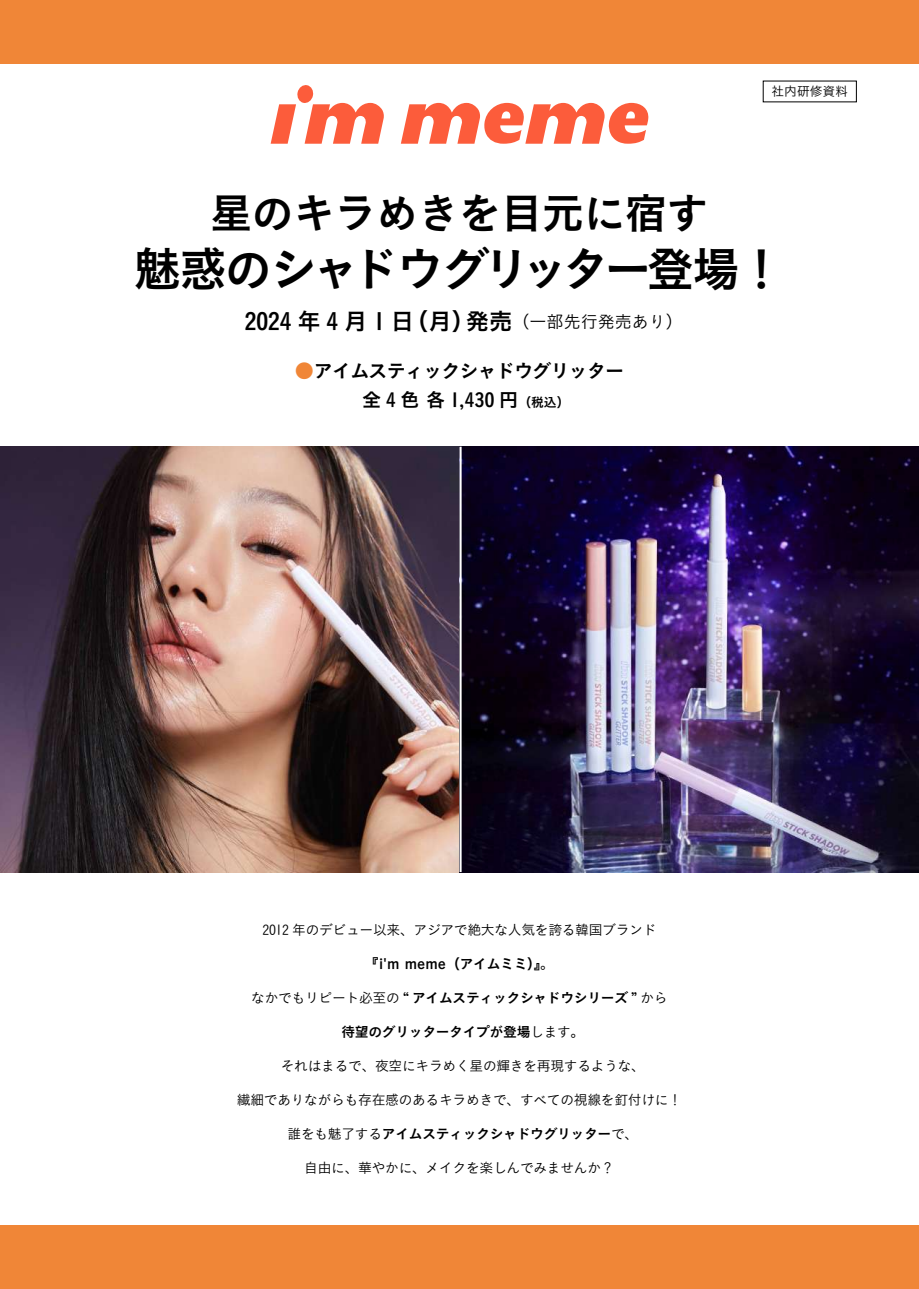
<style>
.page{position:relative;width:919px;height:1289px;background:#fff}
.page>*{position:absolute;margin:0;border:0;box-sizing:border-box;transform-origin:0 0}
.t1{font:47.85px "Koburina Go Std W6";letter-spacing:-.11em;color:#000}
.t2{font:42.45px "Koburina Go Std W6";letter-spacing:-.025em;color:#000}
.t3{font:23.4px "Koburina Go Std W6";letter-spacing:.25em;color:#000}
.t4{font:19.2px "Koburina Go Std W6";letter-spacing:-.05em;color:#000}
.t5{font:16.95px "Koburina Go Std W3";color:#000}
.t6{font:13.8px "Koburina Go Std W3";letter-spacing:-.025em;color:#000}
.t7{font:13.8px "Koburina Go Std W6";letter-spacing:-.025em;color:#000}
.t8{font:12.75px "Koburina Go Std W3";color:#000}
.t9{font:12.75px "Koburina Go Std W6";color:#000}
.s1{color:#f08637}
.s2{font-family:"Koburina Go Std W3"}
</style>
<div class="page">
<img style="left:0;top:446px;width:918px;height:426px">
<div style="left:0;top:0;width:918px;height:64px;background:#f08637"></div>
<div style="left:0;top:1225px;width:918px;height:63px;background:#f08637"></div>
<hr style="left:459px;top:446px;width:2px;height:426px;background:#fff">
<svg style="left:270px;top:85px;width:114px;height:59px"></svg>
<svg style="left:401px;top:103px;width:248px;height:41px"></svg>
<p class="t8" style="left:771px;top:82px;width:78px">社内研修資料</p>
<h2 class="t2" style="left:210px;top:180px;width:500px">星のキラめきを目元に宿す</h2>
<h1 class="t1" style="left:133px;top:232px;width:653px">魅惑のシャドウグリッター登場!</h1>
<p class="t5" style="left:512px;top:308px;width:172px">（一部先行発売あり(</p>
<h3 class="t3" style="left:405px;top:303px;width:72px">（月）</h3>
<h3 class="t3" style="left:245px;top:303px;width:171px">2024年4月1日</h3>
<h3 class="t3" style="left:466px;top:303px;width:48px">発売</h3>
<h3 class="t4" style="left:295px;top:356px;width:331px"><span class="s1">●</span>アイムスティックシャドウグリッター</h3>
<p class="t9" style="left:518px;top:392px;width:53px">（税込(</p>
<h3 class="t4" style="left:362px;top:385px;width:157px">全 4 色各 1,430 円</h3>
<p class="t6" style="left:262px;top:919px;width:395px">2012 年のデビュー以来、アジアで絶大な人気を誇る韓国ブランド</p>
<p class="t7" style="left:365px;top:953px;width:191px">『 m' i meme（アイムミミ <span class="s2">。</span>『(</p>
<p class="t7" style="left:251px;top:987px;width:418px"><span class="s2">なかでもリピート必至の</span> “ アイムスティックシャドウシリーズ ” <span class="s2">から</span></p>
<p class="t7" style="left:341px;top:1021px;width:244px">待望のグリッタータイプが登場<span class="s2">します。</span></p>
<p class="t6" style="left:281px;top:1055px;width:366px">それはまるで、夜空にキラめく星の輝きを再現するような、</p>
<p class="t6" style="left:237px;top:1089px;width:446px">繊細でありながらも存在感のあるキラめきで、すべての視線を釘付けに!</p>
<p class="t7" style="left:287px;top:1123px;width:352px"><span class="s2">誰をも魅了する</span>アイムスティックシャドウグリッター<span class="s2">で、</span></p>
<p class="t6" style="left:304px;top:1157px;width:312px">自由に、華やかに、メイクを楽しんでみませんか?</p>
</div>
